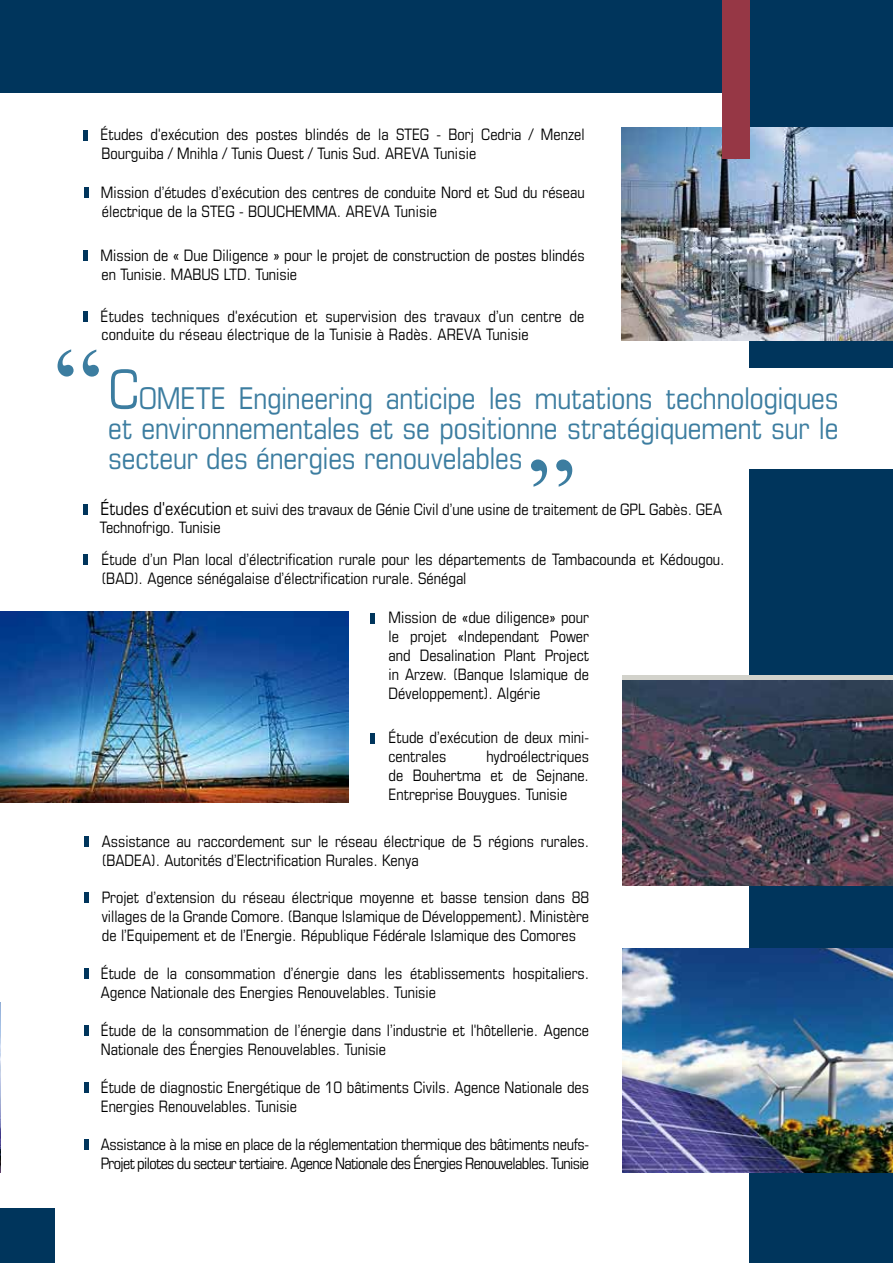
<style>
.page{position:relative;width:893px;height:1263px;background:#fff}
.page>*{position:absolute;margin:0;border:0;box-sizing:border-box;transform-origin:0 0}
.t1{font:108px "Times New Roman";color:#3c7da0}
.t2{font:condensed 30px/30px "Eurostile LT Std";letter-spacing:-.01em;color:#3c7da0;text-align:justify}
.t3{font:condensed 15.75px/18.9px "Eurostile LT Std";color:#000}
.t4{font:condensed 15.75px/18.9px "Eurostile LT Std";letter-spacing:-.04em;color:#000}
.s1{font-family:"Times New Roman";font-stretch:normal;font-size:108px}
.s2{font-size:54px}
.s3{font-size:18px}
</style>
<div class="page">
<img style="left:0;top:1002px;width:1px;height:170px">
<hr style="left:84px;top:504px;width:4px;height:10px;background:#00355c">
<hr style="left:84px;top:555px;width:4px;height:10px;background:#00355c">
<div style="left:0;top:1209px;width:54px;height:54px;background:#00355c"></div>
<div style="left:749px;top:0;width:144px;height:1263px;background:#00355c"></div>
<div style="left:0;top:0;width:722px;height:92px;background:#00355c"></div>
<hr style="left:371px;top:613px;width:4px;height:10px;background:#00355c">
<hr style="left:371px;top:733px;width:4px;height:10px;background:#00355c">
<hr style="left:84px;top:311px;width:4px;height:11px;background:#00355c">
<hr style="left:84px;top:188px;width:4px;height:10px;background:#00355c">
<hr style="left:84px;top:130px;width:4px;height:10px;background:#00355c">
<hr style="left:84px;top:251px;width:4px;height:10px;background:#00355c">
<hr style="left:84px;top:836px;width:4px;height:11px;background:#00355c">
<hr style="left:84px;top:893px;width:4px;height:10px;background:#00355c">
<hr style="left:84px;top:968px;width:4px;height:11px;background:#00355c">
<hr style="left:84px;top:1025px;width:4px;height:11px;background:#00355c">
<hr style="left:84px;top:1082px;width:4px;height:11px;background:#00355c">
<hr style="left:84px;top:1139px;width:4px;height:11px;background:#00355c">
<img style="left:622px;top:128px;width:271px;height:213px">
<div style="left:722px;top:0;width:27px;height:159px;background:#963745"></div>
<img style="left:0;top:612px;width:348px;height:191px">
<img style="left:622px;top:948px;width:271px;height:224px">
<img style="left:623px;top:676px;width:270px;height:209px">
<div style="left:108px;top:368px;width:785px;height:101px;background:#fff"></div>
<p class="t3" style="left:101px;top:125px;width:485px">Études d'exécution des postes blindés de la STEG - Borj Cedria / Menzel<br>Bourguiba / Mnihla / Tunis Ouest / Tunis Sud. AREVA Tunisie</p>
<p class="t3" style="left:101px;top:183px;width:485px">Mission d’études d’exécution des centres de conduite Nord et Sud du réseau électrique de la STEG - BOUCHEMMA. AREVA Tunisie</p>
<p class="t3" style="left:101px;top:246px;width:486px">Mission de « Due Diligence » pour le projet de construction de postes blindés en Tunisie. MABUS LTD. Tunisie</p>
<p class="t3" style="left:101px;top:306px;width:485px">Études techniques d'exécution et supervision des travaux d’un centre de conduite du réseau électrique de la Tunisie à Radès. AREVA Tunisie</p>
<h2 class="t2" style="left:108px;top:382px;width:732px;text-indent:-54px"><span class="s1">“</span><span class="s2">C</span>OMETE Engineering anticipe les mutations technologiques et environnementales et se positionne stratégiquement sur le secteur des énergies renouvelables</h2>
<h1 class="t1" style="left:527px;top:361px;width:49px">„</h1>
<p class="t3" style="left:100px;top:499px;width:624px"><span class="s3">Études d'exécution</span> et suivi des travaux de Génie Civil d’une usine de traitement de GPL Gabès. GEA<br>Technofrigo. Tunisie</p>
<p class="t3" style="left:102px;top:550px;width:624px">Étude d’un Plan local d’électrification rurale pour les départements de Tambacounda et Kédougou. (BAD). Agence sénégalaise d’électrification rurale. Sénégal</p>
<p class="t3" style="left:389px;top:608px;width:202px;text-align:justify">Mission de «due diligence» pour le projet «Independant Power and Desalination Plant Project in Arzew. (Banque Islamique de Développement). Algérie</p>
<p class="t3" style="left:389px;top:728px;width:202px">Étude d’exécution de deux mini&shy;centrales</p>
<p class="t3" style="left:389px;top:747px;width:202px;text-align:justify;text-indent:98px">hydroélectriques de Bouhertma et de Sejnane.<br>Entreprise Bouygues. Tunisie</p>
<p class="t3" style="left:102px;top:832px;width:489px">Assistance au raccordement sur le réseau électrique de 5 régions rurales. (BADEA). Autorités d’Electrification Rurales. Kenya</p>
<p class="t3" style="left:102px;top:888px;width:489px;text-align:justify">Projet d’extension du réseau électrique moyenne et basse tension dans 88 villages de la Grande Comore. (Banque Islamique de Développement). Ministère de l’Equipement et de l’Energie. République Fédérale Islamique des Comores</p>
<p class="t3" style="left:101px;top:964px;width:490px">Étude de la consommation d’énergie dans les établissements hospitaliers.<br>Agence Nationale des Energies Renouvelables. Tunisie</p>
<p class="t3" style="left:101px;top:1021px;width:490px">Étude de la consommation de l’énergie dans l’industrie et l'hôtellerie. Agence<br>Nationale des Énergies Renouvelables. Tunisie</p>
<p class="t3" style="left:101px;top:1078px;width:490px">Étude de diagnostic Energétique de 10 bâtiments Civils. Agence Nationale des<br>Energies Renouvelables. Tunisie</p>
<p class="t4" style="left:101px;top:1134px;width:490px">Assistance à la mise en place de la réglementation thermique des bâtiments neufs-<br>Projet pilotes du secteur tertiaire. Agence Nationale des Énergies Renouvelables. Tunisie</p>
</div>
